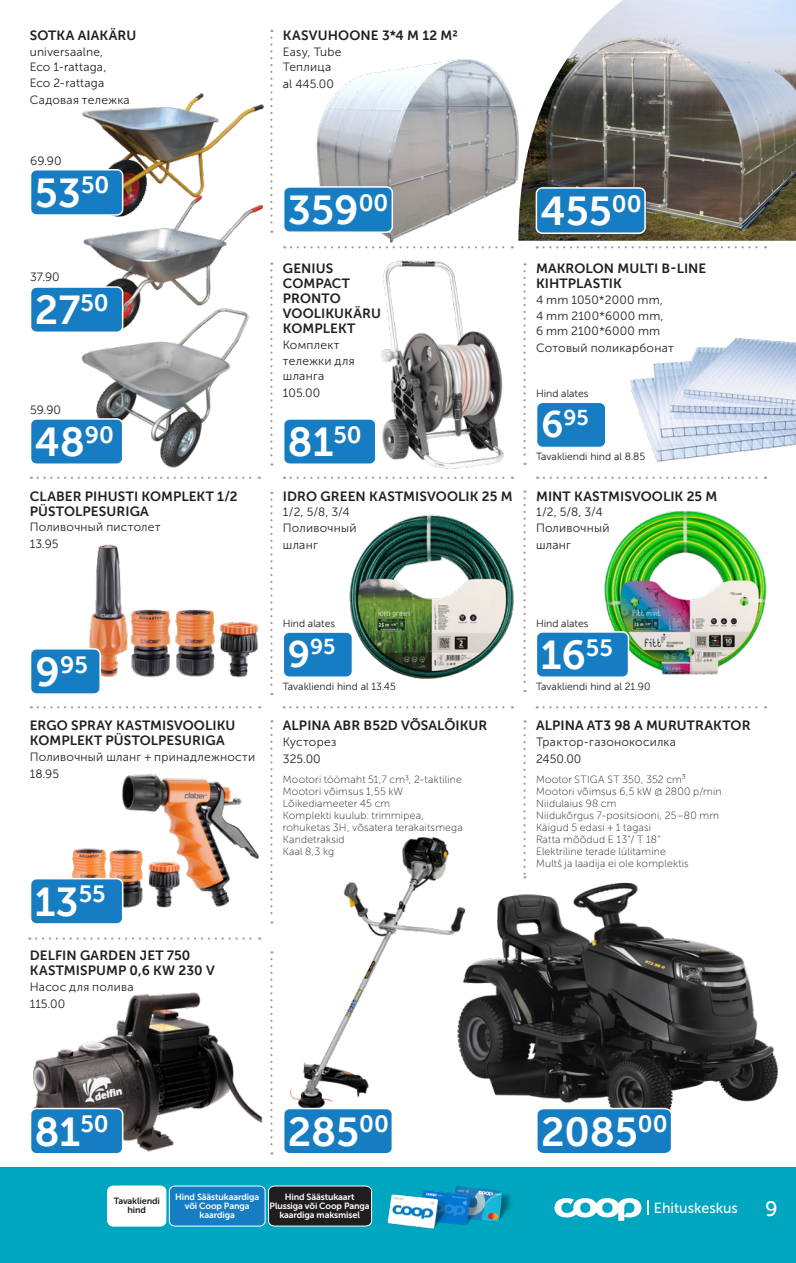
<style>
.page{position:relative;width:796px;height:1263px;background:#fff}
.page>*{position:absolute;margin:0;border:0;box-sizing:border-box;transform-origin:0 0}
.t1{font:40.5px "Museo Sans 700 coop";color:#fff}
.t2{font:23.55px "Museo Sans 700 coop";color:#fff}
.t3{font:21.6px "Museo Sans 700 coop";color:#fff}
.t4{font:21px "Museo Sans 500 coop";color:#fff}
.t5{font:14.55px "Museo Sans 500";color:#fff}
.t6{font:13.5px/15px "Museo Sans 700 coop";letter-spacing:.005em;color:#231f20}
.t7{font:12px/16px "Museo Sans Cyrl 300";letter-spacing:.02em;color:#231f20}
.t8{font:12px "Museo Sans 300 coop";color:#231f20}
.t9{font:10.5px/12px "Museo Sans Cyrl 100";letter-spacing:.02em;color:#231f20}
.t10{font:10.35px "Museo Sans 300 coop";color:#231f20}
.t11{font:9px/9px "Museo Sans 700";letter-spacing:-.015em;color:#fff;text-align:center}
.t12{font:9px/9px "Museo Sans 700";letter-spacing:-.015em;color:#231f20;text-align:center}
.s1{font-size:40.5px}
.s2{font-size:37.05px}
</style>
<div class="page">
<img style="left:523px;top:0;width:272px;height:241px">
<img style="left:72px;top:774px;width:187px;height:134px">
<img style="left:380px;top:260px;width:124px;height:209px">
<img style="left:470px;top:878px;width:308px;height:229px">
<img style="left:290px;top:837px;width:180px;height:271px">
<img style="left:33px;top:992px;width:230px;height:160px">
<img style="left:316px;top:59px;width:207px;height:184px">
<img style="left:89px;top:544px;width:169px;height:134px">
<img style="left:349px;top:514px;width:165px;height:165px">
<img style="left:604px;top:511px;width:163px;height:164px">
<img style="left:630px;top:337px;width:165px;height:125px">
<img style="left:82px;top:93px;width:182px;height:97px">
<img style="left:83px;top:190px;width:181px;height:116px">
<img style="left:81px;top:306px;width:168px;height:162px">
<div style="left:31px;top:649px;width:69px;height:45px;background:#177dc2;border-radius:6px"></div>
<div style="left:30px;top:648px;width:71px;height:47px;border:2px solid #fff;border-radius:6px"></div>
<div style="left:283px;top:1108px;width:109px;height:46px;background:#177dc2;border-radius:6px"></div>
<div style="left:283px;top:1108px;width:110px;height:46px;border:2px solid #fff;border-radius:6px"></div>
<svg style="left:537px;top:1107px;width:134px;height:47px;background:#2785c5"></svg>
<div style="left:283px;top:187px;width:109px;height:45px;background:#177dc2;border-radius:6px"></div>
<div style="left:283px;top:186px;width:110px;height:47px;border:2px solid #fff;border-radius:6px"></div>
<div style="left:536px;top:188px;width:108px;height:45px;background:#177dc2;border-radius:6px"></div>
<div style="left:535px;top:187px;width:110px;height:47px;border:2px solid #fff;border-radius:6px"></div>
<div style="left:31px;top:170px;width:92px;height:45px;background:#177dc2;border-radius:6px"></div>
<div style="left:30px;top:169px;width:93px;height:47px;border:2px solid #fff;border-radius:6px"></div>
<div style="left:31px;top:879px;width:92px;height:45px;background:#177dc2;border-radius:6px"></div>
<div style="left:30px;top:878px;width:93px;height:47px;border:2px solid #fff;border-radius:6px"></div>
<div style="left:536px;top:632px;width:92px;height:45px;background:#177dc2;border-radius:6px"></div>
<div style="left:535px;top:631px;width:94px;height:47px;border:2px solid #fff;border-radius:6px"></div>
<div style="left:283px;top:419px;width:92px;height:45px;background:#177dc2;border-radius:6px"></div>
<div style="left:283px;top:418px;width:93px;height:47px;border:2px solid #fff;border-radius:6px"></div>
<div style="left:31px;top:1108px;width:92px;height:46px;background:#177dc2;border-radius:6px"></div>
<div style="left:30px;top:1108px;width:93px;height:46px;border:2px solid #fff;border-radius:6px"></div>
<div style="left:31px;top:287px;width:92px;height:45px;background:#177dc2;border-radius:6px"></div>
<div style="left:30px;top:286px;width:93px;height:47px;border:2px solid #fff;border-radius:6px"></div>
<div style="left:31px;top:419px;width:92px;height:45px;background:#177dc2;border-radius:6px"></div>
<div style="left:30px;top:418px;width:93px;height:47px;border:2px solid #fff;border-radius:6px"></div>
<div style="left:536px;top:402px;width:69px;height:45px;background:#177dc2;border-radius:6px"></div>
<div style="left:536px;top:402px;width:69px;height:46px;border:1px solid #fff;border-radius:6px"></div>
<div style="left:283px;top:632px;width:69px;height:45px;background:#177dc2;border-radius:6px"></div>
<div style="left:283px;top:632px;width:69px;height:45px;border:1px solid #fff;border-radius:6px"></div>
<svg style="left:36px;top:937px;width:224px;height:3px"></svg>
<svg style="left:38px;top:706px;width:222px;height:2px"></svg>
<svg style="left:290px;top:706px;width:222px;height:2px"></svg>
<svg style="left:543px;top:706px;width:222px;height:2px"></svg>
<svg style="left:38px;top:477px;width:222px;height:2px"></svg>
<svg style="left:284px;top:477px;width:228px;height:2px"></svg>
<svg style="left:537px;top:477px;width:228px;height:2px"></svg>
<svg style="left:523px;top:263px;width:2px;height:202px"></svg>
<svg style="left:523px;top:490px;width:2px;height:202px"></svg>
<svg style="left:523px;top:720px;width:2px;height:158px"></svg>
<svg style="left:543px;top:246px;width:222px;height:2px"></svg>
<svg style="left:291px;top:246px;width:221px;height:2px"></svg>
<svg style="left:270px;top:38px;width:2px;height:195px"></svg>
<svg style="left:270px;top:263px;width:2px;height:203px"></svg>
<svg style="left:270px;top:500px;width:2px;height:195px"></svg>
<svg style="left:270px;top:728px;width:2px;height:195px"></svg>
<svg style="left:270px;top:959px;width:2px;height:195px"></svg>
<div style="left:0;top:1167px;width:795px;height:96px;background:#00a5c0"></div>
<div style="left:169px;top:1186px;width:96px;height:40px;background:#177dc2;border-radius:5px"></div>
<div style="left:169px;top:1185px;width:96px;height:41px;border:1px solid #fff;border-radius:5px"></div>
<div style="left:108px;top:1186px;width:58px;height:40px;background:#fff;border-radius:5px"></div>
<div style="left:107px;top:1185px;width:59px;height:41px;border:1px solid #fff;border-radius:5px"></div>
<svg style="left:268px;top:1185px;width:104px;height:42px;background:#2d2f30"></svg>
<img style="left:455px;top:1186px;width:57px;height:36px">
<img style="left:423px;top:1189px;width:68px;height:37px">
<img style="left:387px;top:1192px;width:67px;height:37px">
<svg style="left:647px;top:1200px;width:1px;height:15px"></svg>
<svg style="left:554px;top:1198px;width:87px;height:23px"></svg>
<p class="t6" style="left:30px;top:28px;width:108px">SOTKA AIAKÄRU</p>
<p class="t7" style="left:30px;top:44px;width:101px">universaalne,<br>Eco 1-rattaga,<br>Eco 2-rattaga<br>Садовая тележка</p>
<p class="t8" style="left:30px;top:155px;width:33px">69.90</p>
<h2 class="t2" style="left:81px;top:172px;width:30px">50</h2>
<h1 class="t1" style="left:35px;top:170px;width:48px">53</h1>
<p class="t8" style="left:30px;top:271px;width:31px">37.90</p>
<h1 class="t1" style="left:35px;top:288px;width:75px">27<sup>50</sup></h1>
<p class="t8" style="left:30px;top:404px;width:32px">59.90</p>
<h1 class="t1" style="left:35px;top:420px;width:81px">48<sup>90</sup></h1>
<p class="t6" style="left:30px;top:488px;width:209px">CLABER PIHUSTI KOMPLEKT 1/2<br>PÜSTOLPESURIGA</p>
<p class="t7" style="left:30px;top:519px;width:132px">Поливочный пистолет</p>
<p class="t8" style="left:30px;top:537px;width:30px">13.95</p>
<h2 class="t2" style="left:36px;top:651px;width:54px"><span class="s1">9</span>95</h2>
<p class="t6" style="left:30px;top:718px;width:207px">ERGO SPRAY KASTMISVOOLIKU<br>KOMPLEKT PÜSTOLPESURIGA</p>
<p class="t7" style="left:30px;top:749px;width:227px">Поливочный шланг + принадлежности</p>
<p class="t8" style="left:30px;top:767px;width:31px">18.95</p>
<h1 class="t1" style="left:35px;top:879px;width:72px">13<sup>55</sup></h1>
<p class="t6" style="left:30px;top:948px;width:186px">DELFIN GARDEN JET 750<br>KASTMISPUMP 0,6 KW 230 V</p>
<p class="t7" style="left:30px;top:979px;width:105px">Насос для полива</p>
<p class="t8" style="left:30px;top:997px;width:37px">115.00</p>
<p class="t6" style="left:283px;top:28px;width:176px">KASVUHOONE 3*4 M 12 M2</p>
<p class="t7" style="left:283px;top:44px;width:60px">Easy, Tube<br>Теплица</p>
<p class="t8" style="left:283px;top:77px;width:52px">al 445.00</p>
<h1 class="t1" style="left:288px;top:188px;width:102px">359<sup>00</sup></h1>
<h1 class="t1" style="left:540px;top:189px;width:73px">455</h1>
<h2 class="t2" style="left:611px;top:190px;width:31px">00</h2>
<p class="t6" style="left:283px;top:261px;width:99px">GENIUS<br>COMPACT<br>PRONTO<br>VOOLIKUKÄRU<br>KOMPLEKT</p>
<p class="t7" style="left:283px;top:337px;width:73px">Комплект тележки для шланга</p>
<p class="t8" style="left:283px;top:386px;width:39px">105.00</p>
<h1 class="t1" style="left:288px;top:420px;width:75px">81<sup>50</sup></h1>
<p class="t6" style="left:283px;top:488px;width:231px">IDRO GREEN KASTMISVOOLIK 25 M</p>
<p class="t7" style="left:283px;top:504px;width:75px">1/2, 5/8, 3/4<br>Поливочный шланг</p>
<p class="t6" style="left:535px;top:261px;width:172px">MAKROLON MULTI B-LINE<br>KIHTPLASTIK</p>
<p class="t7" style="left:535px;top:292px;width:139px">4 mm 1050*2000 mm,<br>4 mm 2100*6000 mm,<br>6 mm 2100*6000 mm<br>Сотовый поликарбонат</p>
<p class="t10" style="left:535px;top:388px;width:54px">Hind alates</p>
<h3 class="t3" style="left:540px;top:405px;width:49px"><span class="s2">6</span>95</h3>
<p class="t10" style="left:535px;top:451px;width:111px">Tavakliendi hind al 8.85</p>
<p class="t6" style="left:535px;top:488px;width:183px">MINT KASTMISVOOLIK 25 M</p>
<p class="t7" style="left:535px;top:504px;width:75px">1/2, 5/8, 3/4<br>Поливочный шланг</p>
<p class="t10" style="left:282px;top:618px;width:54px">Hind alates</p>
<h3 class="t3" style="left:287px;top:635px;width:49px"><span class="s2">9</span>95</h3>
<p class="t10" style="left:282px;top:681px;width:115px">Tavakliendi hind al 13.45</p>
<p class="t6" style="left:283px;top:718px;width:206px">ALPINA ABR B52D VÕSALÕIKUR</p>
<p class="t7" style="left:283px;top:734px;width:55px">Кусторез</p>
<p class="t8" style="left:283px;top:752px;width:39px">325.00</p>
<p class="t9" style="left:283px;top:773px;width:181px">Mootori töömaht 51,7 cm3, 2-taktiline<br>Mootori võimsus 1,55 kW<br>Lõikediameeter 45 cm<br>Komplekti kuulub: trimmipea, rohuketas 3H, võsatera terakaitsmega<br>Kandetraksid<br>Kaal 8,3 kg</p>
<p class="t10" style="left:535px;top:618px;width:54px">Hind alates</p>
<h1 class="t1" style="left:540px;top:633px;width:74px">16<sup>55</sup></h1>
<p class="t10" style="left:535px;top:681px;width:116px">Tavakliendi hind al 21.90</p>
<p class="t6" style="left:535px;top:718px;width:216px">ALPINA AT3 98 A MURUTRAKTOR</p>
<p class="t7" style="left:535px;top:734px;width:141px">Трактор-газонокосилка</p>
<p class="t8" style="left:535px;top:752px;width:47px">2450.00</p>
<p class="t9" style="left:535px;top:773px;width:187px">Mootor STIGA ST 350, 352 cm³<br>Mootori võimsus 6,5 kW @ 2800 p/min<br>Niidulaius 98 cm<br>Niidukõrgus 7-positsiooni, 25–80 mm<br>Käigud 5 edasi + 1 tagasi<br>Ratta mõõdud E 13“/ T 18“<br>Elektriline terade lülitamine<br>Multš ja laadija ei ole komplektis</p>
<h1 class="t1" style="left:35px;top:1109px;width:75px">81<sup>50</sup></h1>
<h1 class="t1" style="left:288px;top:1109px;width:102px">285<sup>00</sup></h1>
<h1 class="t1" style="left:540px;top:1109px;width:128px">2085<sup>00</sup></h1>
<p class="t12" style="left:114px;top:1196px;width:48px">Tavakliendi hind</p>
<p class="t11" style="left:269px;top:1192px;width:101px">Hind Säästukaart<br>Plussiga või Coop Panga kaardiga maksmisel</p>
<h3 class="t5" style="left:653px;top:1200px;width:85px">Ehituskeskus</h3>
<h3 class="t4" style="left:764px;top:1197px;width:14px">9</h3>
<p class="t11" style="left:175px;top:1192px;width:85px">Hind Säästukaardiga või Coop Panga kaardiga</p>
</div>
